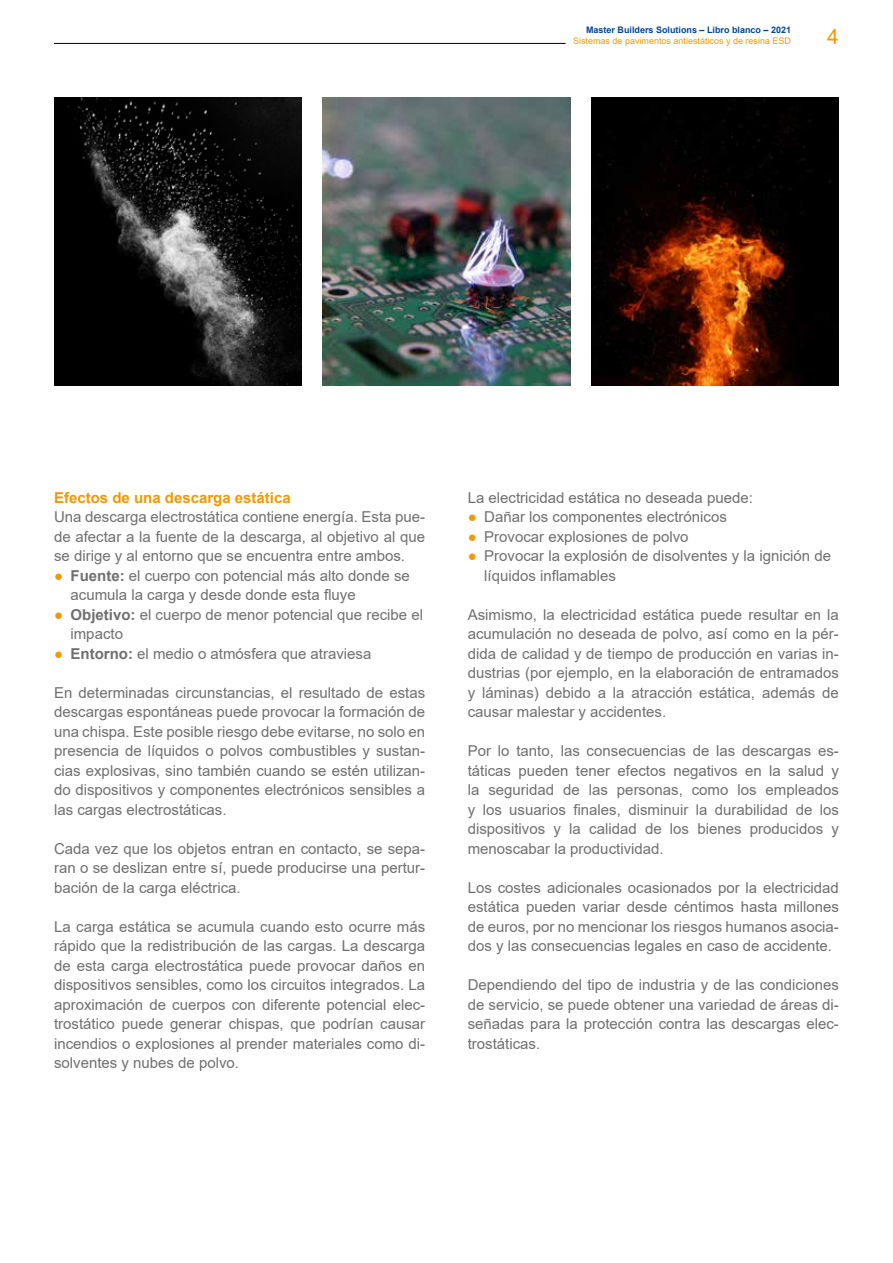
<style>
.page{position:relative;width:893px;height:1263px;background:#fff}
.page>*{position:absolute;margin:0;border:0;box-sizing:border-box;transform-origin:0 0}
.t1{font:21px "Arial";color:#f49800}
.t2{font:15px/19.5px "Arial";color:#706f6f;text-align:justify}
.t3{font:700 15px "Arial";color:#f49800}
.t4{font:9px "Arial";color:#f49800}
.t5{font:700 9px "Arial";color:#014694}
.s1{color:#f49800}
.s2{font-weight:700}
</style>
<div class="page">
<hr style="left:54px;top:43px;width:512px;height:1px;background:#000">
<img style="left:323px;top:98px;width:247px;height:288px">
<img style="left:54px;top:98px;width:248px;height:288px">
<img style="left:591px;top:98px;width:248px;height:288px">
<p class="t5" style="left:586px;top:24px;width:207px">Master Builders Solutions – Libro blanco – 2021</p>
<p class="t4" style="left:573px;top:34px;width:220px">Sistemas de pavimentos antiestáticos y de resina ESD</p>
<h1 class="t1" style="left:827px;top:22px;width:13px">4</h1>
<p class="t3" style="left:54px;top:487px;width:238px">Efectos de una descarga estática</p>
<p class="t2" style="left:54px;top:507px;width:373px">Una descarga electrostática contiene energía. Esta pue&shy;de afectar a la fuente de la descarga, al objetivo al que se dirige y al entorno que se encuentra entre ambos.</p>
<p class="t2" style="left:70px;top:565px;width:341px;text-indent:-16px"><span class="s1">●</span> <span class="s2">Fuente:</span> el cuerpo con potencial más alto donde se acumula la carga y desde donde esta fluye</p>
<p class="t2" style="left:71px;top:604px;width:354px;text-indent:-17px"><span class="s1">●</span> <span class="s2">Objetivo:</span> el cuerpo de menor potencial que recibe el impacto</p>
<p class="t2" style="left:54px;top:643px;width:319px"><span class="s1">●</span> <span class="s2">Entorno:</span> el medio o atmósfera que atraviesa</p>
<p class="t2" style="left:54px;top:682px;width:373px">En determinadas circunstancias, el resultado de estas descargas espontáneas puede provocar la formación de una chispa. Este posible riesgo debe evitarse, no solo en presencia de líquidos o polvos combustibles y sustan&shy;cias explosivas, sino también cuando se estén utilizan&shy;do dispositivos y componentes electrónicos sensibles a las cargas electrostáticas.</p>
<p class="t2" style="left:54px;top:838px;width:373px">Cada vez que los objetos entran en contacto, se sepa&shy;ran o se deslizan entre sí, puede producirse una pertur&shy;bación de la carga eléctrica.</p>
<p class="t2" style="left:54px;top:916px;width:373px">La carga estática se acumula cuando esto ocurre más rápido que la redistribución de las cargas. La descarga de esta carga electrostática puede provocar daños en dispositivos sensibles, como los circuitos integrados. La aproximación de cuerpos con diferente potencial elec&shy;trostático puede generar chispas, que podrían causar incendios o explosiones al prender materiales como di&shy;solventes y nubes de polvo.</p>
<p class="t2" style="left:468px;top:487px;width:287px">La electricidad estática no deseada puede:</p>
<p class="t2" style="left:468px;top:507px;width:261px"><span class="s1">●</span> Dañar los componentes electrónicos</p>
<p class="t2" style="left:468px;top:526px;width:222px"><span class="s1">●</span> Provocar explosiones de polvo</p>
<p class="t2" style="left:484px;top:546px;width:348px;text-indent:-16px"><span class="s1">●</span> Provocar la explosión de disolventes y la ignición de líquidos inflamables</p>
<p class="t2" style="left:468px;top:604px;width:373px">Asimismo, la electricidad estática puede resultar en la acumulación no deseada de polvo, así como en la pér&shy;dida de calidad y de tiempo de producción en varias in&shy;dustrias (por ejemplo, en la elaboración de entramados y láminas) debido a la atracción estática, además de causar malestar y accidentes.</p>
<p class="t2" style="left:468px;top:741px;width:373px">Por lo tanto, las consecuencias de las descargas es&shy;táticas pueden tener efectos negativos en la salud y la seguridad de las personas, como los empleados y los usuarios finales, disminuir la durabilidad de los dispositivos y la calidad de los bienes producidos y menoscabar la productividad.</p>
<p class="t2" style="left:468px;top:877px;width:373px">Los costes adicionales ocasionados por la electricidad estática pueden variar desde céntimos hasta millones de euros, por no mencionar los riesgos humanos asocia&shy;dos y las consecuencias legales en caso de accidente.</p>
<p class="t2" style="left:468px;top:975px;width:373px">Dependiendo del tipo de industria y de las condiciones de servicio, se puede obtener una variedad de áreas di&shy;señadas para la protección contra las descargas elec&shy;trostáticas.</p>
</div>
